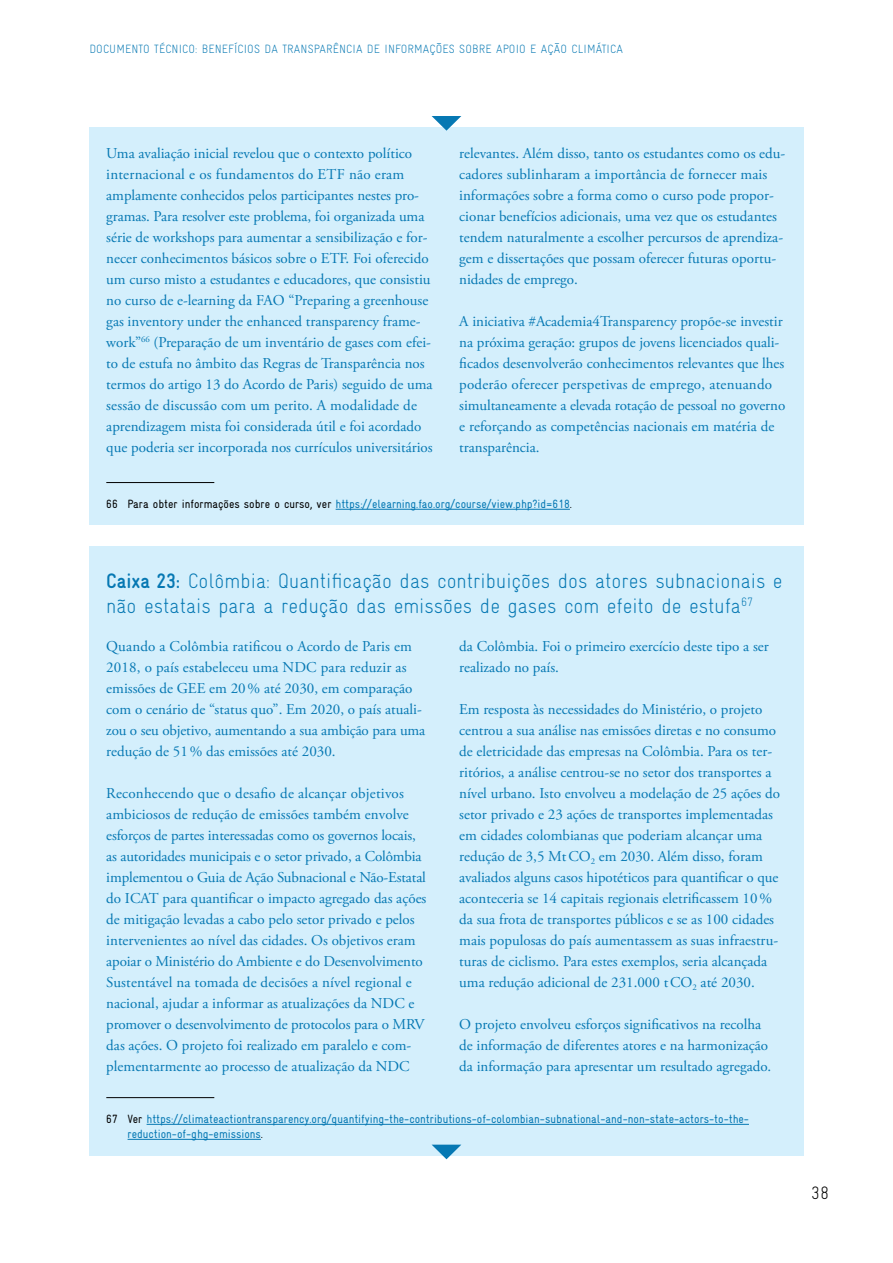
<style>
.page{position:relative;width:893px;height:1263px;background:#fff}
.page>*{position:absolute;margin:0;border:0;box-sizing:border-box;transform-origin:0 0}
.t1{font:300 21px/25.2px "Gravur Condensed Pro";color:#0678b3}
.t2{font:300 18px "Gravur Condensed Pro";color:#000}
.t3{font:15px/21px "Adobe Garamond Pro";color:#0678b3}
.t4{font:12px/15px "Gravur Condensed Pro";color:#0678b3}
.t5{font:300 12px "Gravur Condensed Pro";letter-spacing:.01em;color:#0678b3}
.s1{color:#000}
.s2{font-weight:700}
</style>
<div class="page">
<div style="left:89px;top:127px;width:715px;height:398px;background:#d4effc"></div>
<hr style="left:106px;top:482px;width:108px;height:1px;background:#000">
<hr style="left:336px;top:509px;width:234px;height:1px;background:#0678b3">
<div style="left:89px;top:546px;width:715px;height:609px;background:#d4effc"></div>
<hr style="left:106px;top:1097px;width:108px;height:1px;background:#000">
<hr style="left:147px;top:1124px;width:602px;height:1px;background:#0678b3">
<hr style="left:128px;top:1139px;width:133px;height:1px;background:#0678b3">
<svg style="left:432px;top:116px;width:29px;height:15px"></svg>
<svg style="left:432px;top:1145px;width:29px;height:14px"></svg>
<p class="t5" style="left:89px;top:41px;width:535px">DOCUMENTO TÉCNICO: BENEFÍCIOS DA TRANSPARÊNCIA DE INFORMAÇÕES SOBRE APOIO E AÇÃO CLIMÁTICA</p>
<p class="t3" style="left:106px;top:143px;width:328px">Uma avaliação inicial revelou que o contexto político internacional e os fundamentos do ETF não eram amplamente conhecidos pelos participantes nestes pro&shy;gramas. Para resolver este problema, foi organizada uma série de workshops para aumentar a sensibilização e for&shy;necer conhecimentos básicos sobre o ETF. Foi oferecido um curso misto a estudantes e educadores, que consistiu no curso de e-learning da FAO “Preparing a greenhouse gas inventory under the enhanced transparency frame&shy;work”<sup>66</sup> (Preparação de um inventário de gases com efei&shy;to de estufa no âmbito das Regras de Transparência nos termos do artigo 13 do Acordo de Paris) seguido de uma sessão de discussão com um perito. A modalidade de aprendizagem mista foi considerada útil e foi acordado que poderia ser incorporada nos currículos universitários</p>
<p class="t3" style="left:459px;top:143px;width:328px">relevantes. Além disso, tanto os estudantes como os edu&shy;cadores sublinharam a importância de fornecer mais informações sobre a forma como o curso pode propor&shy;cionar benefícios adicionais, uma vez que os estudantes tendem naturalmente a escolher percursos de aprendiza&shy;gem e dissertações que possam oferecer futuras oportu&shy;nidades de emprego.</p>
<p class="t3" style="left:459px;top:311px;width:328px">A iniciativa #Academia4Transparency propõe-se investir na próxima geração: grupos de jovens licenciados quali&shy;ficados desenvolverão conhecimentos relevantes que lhes poderão oferecer perspetivas de emprego, atenuando simultaneamente a elevada rotação de pessoal no governo e reforçando as competências nacionais em matéria de transparência.</p>
<p class="t4" style="left:106px;top:496px;width:467px"><span class="s1">66 Para obter informações sobre o curso, ver</span> https://elearning.fao.org/course/view.php?id=618<span class="s1">.</span></p>
<h1 class="t1" style="left:106px;top:568px;width:678px"><span class="s2">Caixa 23:</span> Colômbia: Quantificação das contribuições dos atores subnacionais e não estatais para a redução das emissões de gases com efeito de estufa<sup>67</sup></h1>
<p class="t3" style="left:106px;top:636px;width:320px">Quando a Colômbia ratificou o Acordo de Paris em 2018, o país estabeleceu uma NDC para reduzir as emissões de GEE em 20% até 2030, em comparação com o cenário de “status quo”. Em 2020, o país atuali&shy;zou o seu objetivo, aumentando a sua ambição para uma redução de 51% das emissões até 2030.</p>
<p class="t3" style="left:106px;top:783px;width:322px">Reconhecendo que o desafio de alcançar objetivos ambiciosos de redução de emissões também envolve esforços de partes interessadas como os governos locais, as autoridades municipais e o setor privado, a Colômbia implementou o Guia de Ação Subnacional e Não-Estatal do ICAT para quantificar o impacto agregado das ações de mitigação levadas a cabo pelo setor privado e pelos intervenientes ao nível das cidades. Os objetivos eram apoiar o Ministério do Ambiente e do Desenvolvimento Sustentável na tomada de decisões a nível regional e nacional, ajudar a informar as atualizações da NDC e promover o desenvolvimento de protocolos para o MRV das ações. O projeto foi realizado em paralelo e com&shy;plementarmente ao processo de atualização da NDC</p>
<p class="t3" style="left:459px;top:636px;width:311px">da Colômbia. Foi o primeiro exercício deste tipo a ser realizado no país.</p>
<p class="t3" style="left:459px;top:699px;width:322px">Em resposta às necessidades do Ministério, o projeto centrou a sua análise nas emissões diretas e no consumo de eletricidade das empresas na Colômbia. Para os ter&shy;ritórios, a análise centrou-se no setor dos transportes a nível urbano. Isto envolveu a modelação de 25 ações do setor privado e 23 ações de transportes implementadas em cidades colombianas que poderiam alcançar uma redução de 3,5 MtCO<sub>2</sub> em 2030. Além disso, foram avaliados alguns casos hipotéticos para quantificar o que aconteceria se 14 capitais regionais eletrificassem 10% da sua frota de transportes públicos e se as 100 cidades mais populosas do país aumentassem as suas infraestru&shy;turas de ciclismo. Para estes exemplos, seria alcançada uma redução adicional de 231.000 tCO<sub>2</sub> até 2030.</p>
<p class="t3" style="left:459px;top:1014px;width:313px">O projeto envolveu esforços significativos na recolha de informação de diferentes atores e na harmonização da informação para apresentar um resultado agregado.</p>
<p class="t4" style="left:128px;top:1111px;width:623px;text-indent:-21px"><span class="s1">67 Ver</span> https://climateactiontransparency.org/quantifying-the-contributions-of-colombian-subnational-and-non-state-actors-to-the&shy;reduction-of-ghg-emissions<span class="s1">.</span></p>
<p class="t2" style="left:811px;top:1182px;width:20px">38</p>
</div>
